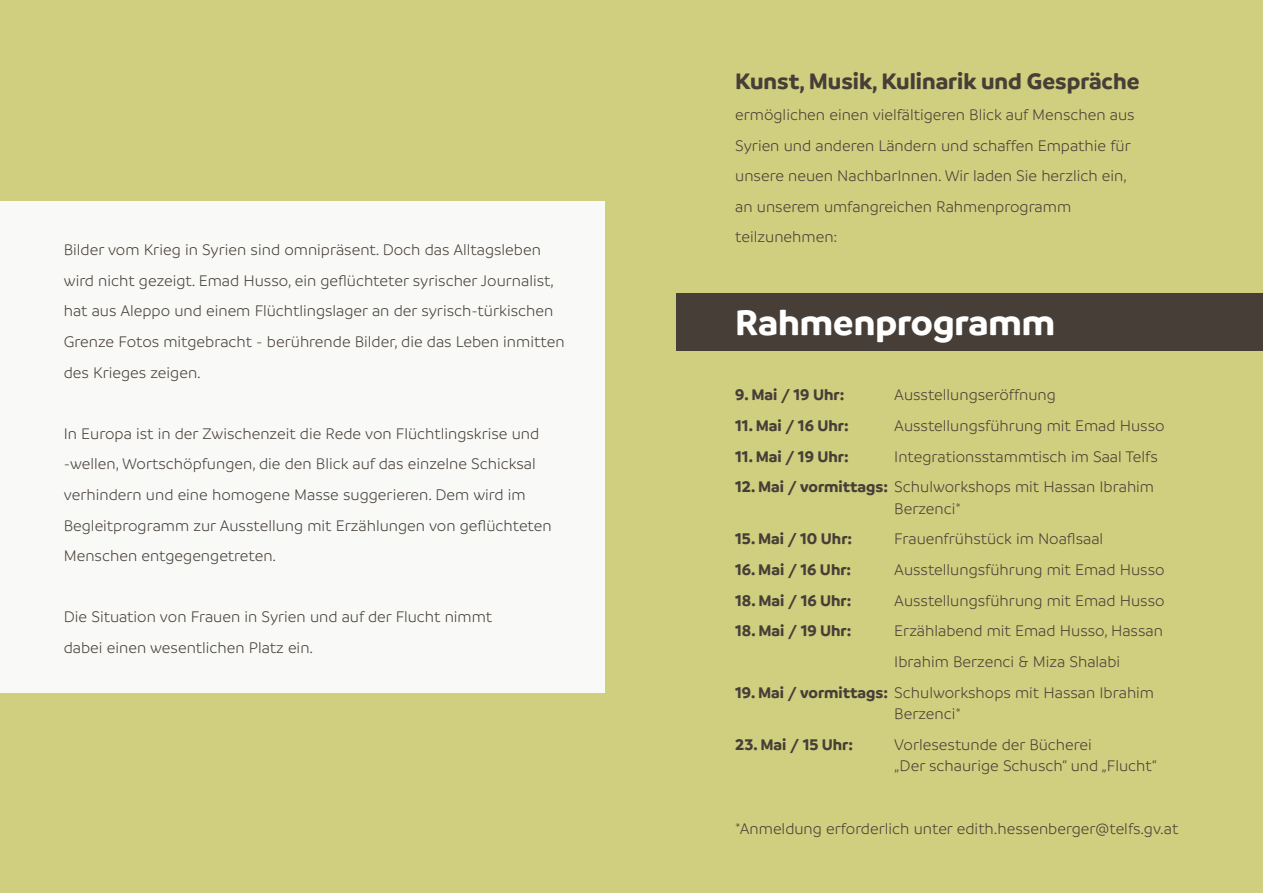
<style>
.page{position:relative;width:1263px;height:893px;background:#d0cf7f}
.page>*{position:absolute;margin:0;border:0;box-sizing:border-box;transform-origin:0 0}
.t1{font:700 38.25px "Branding";color:#fff}
.t2{font:700 24px "Branding";color:#473e37}
.t3{font:300 16.5px/30.6px "Branding";color:#473e37}
.t4{font:700 16.5px "Branding";color:#473e37}
.s1{font-weight:700}
</style>
<div class="page">
<div style="left:0;top:201px;width:605px;height:491px;background:#f9faf8"></div>
<div style="left:677px;top:293px;width:586px;height:58px;background:#473e37"></div>
<p class="t3" style="left:64px;top:235px;width:502px">Bilder vom Krieg in Syrien sind omnipräsent. Doch das Alltagsleben wird nicht gezeigt. Emad Husso, ein geflüchteter syrischer Journalist, hat aus Aleppo und einem Flüchtlingslager an der syrisch-türkischen Grenze Fotos mitgebracht - berührende Bilder, die das Leben inmitten des Krieges zeigen.</p>
<p class="t3" style="left:64px;top:418px;width:489px">In Europa ist in der Zwischenzeit die Rede von Flüchtlingskrise und -wellen, Wortschöpfungen, die den Blick auf das einzelne Schicksal verhindern und eine homogene Masse suggerieren. Dem wird im Begleitprogramm zur Ausstellung mit Erzählungen von geflüchteten Menschen entgegengetreten.</p>
<p class="t3" style="left:64px;top:602px;width:430px">Die Situation von Frauen in Syrien und auf der Flucht nimmt dabei einen wesentlichen Platz ein.</p>
<h2 class="t2" style="left:735px;top:68px;width:406px">Kunst, Musik, Kulinarik und Gespräche</h2>
<p class="t3" style="left:735px;top:99px;width:401px">ermöglichen einen vielfältigeren Blick auf Menschen aus Syrien und anderen Ländern und schaffen Empathie für unsere neuen NachbarInnen. Wir laden Sie herzlich ein, an unserem umfangreichen Rahmenprogramm teilzunehmen:</p>
<h1 class="t1" style="left:735px;top:300px;width:321px">Rahmenprogramm</h1>
<p class="t4" style="left:735px;top:386px;width:111px">9. Mai / 19 Uhr:</p>
<p class="t3" style="left:894px;top:380px;width:163px">Ausstellungseröffnung</p>
<p class="t4" style="left:735px;top:416px;width:115px">11. Mai / 16 Uhr:</p>
<p class="t3" style="left:894px;top:410px;width:272px">Ausstellungsführung mit Emad Husso</p>
<p class="t4" style="left:735px;top:447px;width:115px">11. Mai / 19 Uhr:</p>
<p class="t3" style="left:894px;top:441px;width:265px">Integrationsstammtisch im Saal Telfs</p>
<p class="t3" style="left:894px;top:476px;width:261px;line-height:21.6px;text-indent:-159px"><span class="s1">12. Mai / vormittags:</span> Schulworkshops mit Hassan Ibrahim<br>Berzenci*</p>
<p class="t4" style="left:735px;top:530px;width:118px">15. Mai / 10 Uhr:</p>
<p class="t3" style="left:894px;top:524px;width:210px">Frauenfrühstück im Noaflsaal</p>
<p class="t4" style="left:735px;top:560px;width:117px">16. Mai / 16 Uhr:</p>
<p class="t3" style="left:894px;top:555px;width:272px">Ausstellungsführung mit Emad Husso</p>
<p class="t4" style="left:735px;top:591px;width:118px">18. Mai / 16 Uhr:</p>
<p class="t3" style="left:894px;top:585px;width:272px">Ausstellungsführung mit Emad Husso</p>
<p class="t4" style="left:735px;top:621px;width:118px">18. Mai / 19 Uhr:</p>
<p class="t3" style="left:894px;top:616px;width:270px">Erzählabend mit Emad Husso, Hassan<br>Ibrahim Berzenci &amp; Miza Shalabi</p>
<p class="t3" style="left:894px;top:681px;width:261px;line-height:21.6px;text-indent:-159px"><span class="s1">19. Mai / vormittags:</span> Schulworkshops mit Hassan Ibrahim<br>Berzenci*</p>
<p class="t4" style="left:735px;top:735px;width:119px">23. Mai / 15 Uhr:</p>
<p class="t3" style="left:894px;top:734px;width:264px;line-height:21.6px">Vorlesestunde der Bücherei<br>„Der schaurige Schusch“ und „Flucht“</p>
<p class="t3" style="left:735px;top:814px;width:445px">*Anmeldung erforderlich unter edith.hessenberger@telfs.gv.at</p>
</div>
